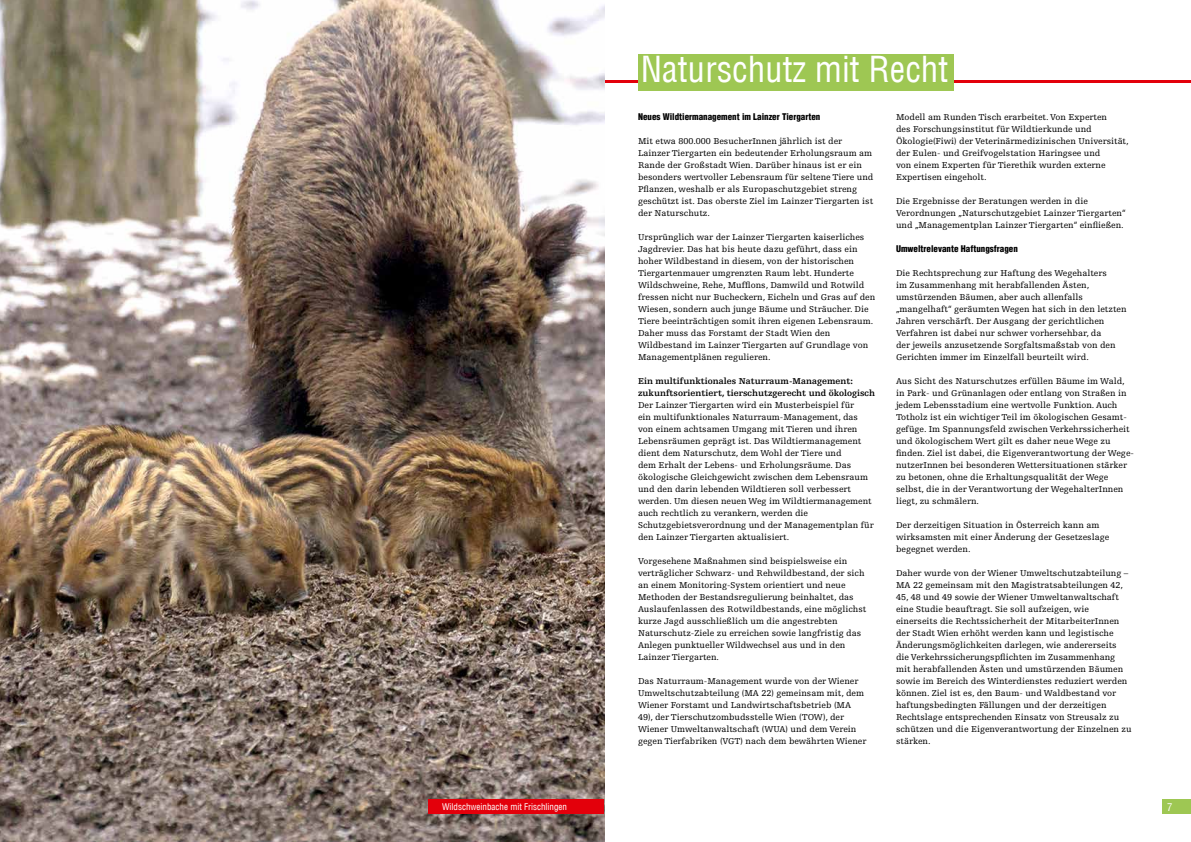
<style>
.page{position:relative;width:1191px;height:842px;background:#fff}
.page>*{position:absolute;margin:0;border:0;box-sizing:border-box;transform-origin:0 0}
.t1{font:condensed 35px "Helvetica LT";color:#fff}
.t2{font:condensed 10.5px "Helvetica LT";color:#fff}
.t3{font:9px/12px "Egyptienne FLT Std";color:#000}
.t4{font:700 9px/12px "Egyptienne FLT Std";color:#000}
.t5{font:900 condensed 9px "Helvetica LT";color:#000}
.t6{font:condensed 9px "Helvetica LT";color:#fff}
</style>
<div class="page">
<hr style="left:587px;top:80px;width:604px;height:2px;background:#e3000b">
<img style="left:0;top:0;width:604px;height:842px">
<div style="left:428px;top:799px;width:176px;height:15px;background:#e3000b"></div>
<div style="left:638px;top:54px;width:315px;height:37px;background:#9ec753"></div>
<div style="left:1162px;top:799px;width:29px;height:15px;background:#9ec753"></div>
<p class="t6" style="left:442px;top:801px;width:126px">Wildschweinbache mit Frischlingen</p>
<h2 class="t1" style="left:641px;top:48px;width:309px">Naturschutz mit Recht</h2>
<h3 class="t5" style="left:638px;top:111px;width:184px">Neues Wildtiermanagement im Lainzer Tiergarten</h3>
<p class="t3" style="left:638px;top:135px;width:237px">Mit etwa 800.000 BesucherInnen jährlich ist der Lainzer Tiergarten ein bedeutender Erholungsraum am Rande der Großstadt Wien. Darüber hinaus ist er ein besonders wertvoller Lebensraum für seltene Tiere und Pflanzen, weshalb er als Europaschutzgebiet streng geschützt ist. Das oberste Ziel im Lainzer Tiergarten ist der Naturschutz.</p>
<p class="t3" style="left:638px;top:231px;width:239px">Ursprünglich war der Lainzer Tiergarten kaiserliches Jagdrevier. Das hat bis heute dazu geführt, dass ein hoher Wildbestand in diesem, von der historischen Tiergartenmauer umgrenzten Raum lebt. Hunderte Wildschweine, Rehe, Mufflons, Damwild und Rotwild fressen nicht nur Bucheckern, Eicheln und Gras auf den Wiesen, sondern auch junge Bäume und Sträucher. Die Tiere beeinträchtigen somit ihren eigenen Lebensraum.<br>Daher muss das Forstamt der Stadt Wien den Wildbestand im Lainzer Tiergarten auf Grundlage von Managementplänen regulieren.</p>
<h5 class="t4" style="left:638px;top:375px;width:239px">Ein multifunktionales Naturraum-Management: zukunftsorientiert, tierschutzgerecht und ökologisch</h5>
<p class="t3" style="left:638px;top:399px;width:237px">Der Lainzer Tiergarten wird ein Musterbeispiel für<br>ein multifunktionales Naturraum-Management, das von einem achtsamen Umgang mit Tieren und ihren Lebensräumen geprägt ist. Das Wildtiermanagement dient dem Naturschutz, dem Wohl der Tiere und<br>dem Erhalt der Lebens- und Erholungsräume. Das ökologische Gleichgewicht zwischen dem Lebensraum und den darin lebenden Wildtieren soll verbessert werden. Um diesen neuen Weg im Wildtiermanagement auch rechtlich zu verankern, werden die Schutzgebietsverordnung und der Managementplan für den Lainzer Tiergarten aktualisiert.</p>
<p class="t3" style="left:638px;top:555px;width:230px">Vorgesehene Maßnahmen sind beispielsweise ein verträglicher Schwarz- und Rehwildbestand, der sich an einem Monitoring-System orientiert und neue Methoden der Bestandsregulierung beinhaltet, das Auslaufenlassen des Rotwildbestands, eine möglichst kurze Jagd ausschließlich um die angestrebten Naturschutz-Ziele zu erreichen sowie langfristig das Anlegen punktueller Wildwechsel aus und in den Lainzer Tiergarten.</p>
<p class="t3" style="left:638px;top:675px;width:230px">Das Naturraum-Management wurde von der Wiener Umweltschutzabteilung (MA 22) gemeinsam mit, dem Wiener Forstamt und Landwirtschaftsbetrieb (MA 49), der Tierschutzombudsstelle Wien (TOW), der Wiener Umweltanwaltschaft (WUA) und dem Verein gegen Tierfabriken (VGT) nach dem bewährten Wiener</p>
<p class="t3" style="left:896px;top:111px;width:234px">Modell am Runden Tisch erarbeitet. Von Experten<br>des Forschungsinstitut für Wildtierkunde und Ökologie(Fiwi) der Veterinärmedizinischen Universität, der Eulen- und Greifvogelstation Haringsee und<br>von einem Experten für Tierethik wurden externe Expertisen eingeholt.</p>
<p class="t3" style="left:896px;top:195px;width:231px">Die Ergebnisse der Beratungen werden in die<br>Verordnungen „Naturschutzgebiet Lainzer Tiergarten“ und „Managementplan Lainzer Tiergarten“ einfließen.</p>
<h3 class="t5" style="left:896px;top:243px;width:123px">Umweltrelevante Haftungsfragen</h3>
<p class="t3" style="left:896px;top:267px;width:232px">Die Rechtsprechung zur Haftung des Wegehalters<br>im Zusammenhang mit herabfallenden Ästen, umstürzenden Bäumen, aber auch allenfalls „mangelhaft“ geräumten Wegen hat sich in den letzten Jahren verschärft. Der Ausgang der gerichtlichen Verfahren ist dabei nur schwer vorhersehbar, da<br>der jeweils anzusetzende Sorgfaltsmaßstab von den Gerichten immer im Einzelfall beurteilt wird.</p>
<p class="t3" style="left:896px;top:375px;width:239px">Aus Sicht des Naturschutzes erfüllen Bäume im Wald, in Park- und Grünanlagen oder entlang von Straßen in jedem Lebensstadium eine wertvolle Funktion. Auch Totholz ist ein wichtiger Teil im ökologischen Gesamt&shy;gefüge. Im Spannungsfeld zwischen Verkehrssicherheit und ökologischem Wert gilt es daher neue Wege zu finden. Ziel ist dabei, die Eigenverantwortung der Wege&shy;nutzerInnen bei besonderen Wettersituationen stärker zu betonen, ohne die Erhaltungsqualität der Wege selbst, die in der Verantwortung der WegehalterInnen liegt, zu schmälern.</p>
<p class="t3" style="left:896px;top:519px;width:215px">Der derzeitigen Situation in Österreich kann am wirksamsten mit einer Änderung der Gesetzeslage begegnet werden.</p>
<p class="t3" style="left:896px;top:567px;width:237px">Daher wurde von der Wiener Umweltschutzabteilung – MA 22 gemeinsam mit den Magistratsabteilungen 42, 45, 48 und 49 sowie der Wiener Umweltanwaltschaft eine Studie beauftragt. Sie soll aufzeigen, wie einerseits die Rechtssicherheit der MitarbeiterInnen der Stadt Wien erhöht werden kann und legistische Änderungsmöglichkeiten darlegen, wie andererseits die Verkehrssicherungspflichten im Zusammenhang mit herabfallenden Ästen und umstürzenden Bäumen sowie im Bereich des Winterdienstes reduziert werden können. Ziel ist es, den Baum- und Waldbestand vor haftungsbedingten Fällungen und der derzeitigen Rechtslage entsprechenden Einsatz von Streusalz zu schützen und die Eigenverantwortung der Einzelnen zu stärken.</p>
<p class="t2" style="left:1167px;top:800px;width:7px">7</p>
</div>
